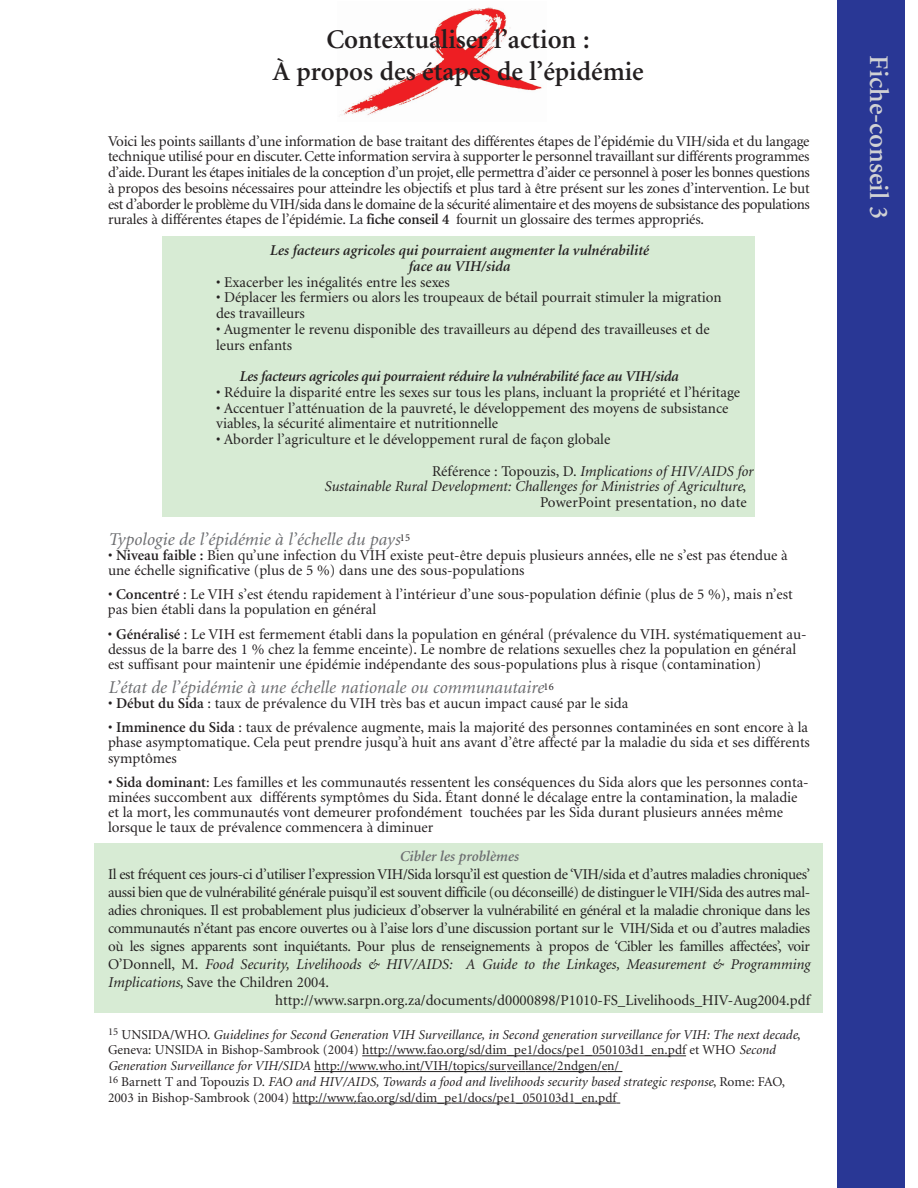
<style>
.page{position:relative;width:918px;height:1188px;background:#fff}
.page>*{position:absolute;margin:0;border:0;box-sizing:border-box;transform-origin:0 0}
.t1{font:600 27px/32.4px "Minion";color:#231f20;text-align:center}
.t2{font:600 27px "Minion";color:#d1d2d4}
.t3{font:italic 18px "Minion";color:#6c6d70}
.t4{font:15px/15.1px "Minion";color:#231f20}
.t5{font:15px "Minion";letter-spacing:-.025em;color:#231f20}
.t6{font:italic 15px/15.8px "Minion";color:#231f20;text-align:right}
.t7{font:italic 600 15px/15.8px "Minion";letter-spacing:-.005em;color:#231f20;text-align:center}
.t8{font:italic 600 15px "Minion";color:#6c6d70}
.t9{font:13.5px/15.8px "Minion";color:#231f20}
.s1{font-weight:600}
.s2{font-style:italic}
.s3{font-style:normal}
</style>
<div class="page">
<div style="left:94px;top:843px;width:729px;height:169px;background:#d7ebd4"></div>
<div style="left:162px;top:236px;width:593px;height:281px;background:#d7ebd4"></div>
<img style="left:340px;top:7px;width:202px;height:108px">
<div style="left:837px;top:0;width:67px;height:1188px;background:#293795"></div>
<svg style="left:362px;top:1055px;width:16px;height:1px"></svg>
<hr style="left:378px;top:1055px;width:46px;height:1px;background:#231f20">
<svg style="left:424px;top:1055px;width:30px;height:1px"></svg>
<hr style="left:454px;top:1055px;width:67px;height:1px;background:#231f20">
<svg style="left:521px;top:1055px;width:52px;height:1px"></svg>
<hr style="left:574px;top:1055px;width:83px;height:1px;background:#231f20">
<svg style="left:657px;top:1055px;width:29px;height:1px"></svg>
<svg style="left:314px;top:1071px;width:16px;height:1px"></svg>
<hr style="left:330px;top:1071px;width:46px;height:1px;background:#231f20">
<svg style="left:376px;top:1071px;width:26px;height:1px"></svg>
<hr style="left:402px;top:1071px;width:55px;height:1px;background:#231f20">
<hr style="left:464px;top:1071px;width:30px;height:1px;background:#231f20">
<svg style="left:494px;top:1071px;width:53px;height:1px"></svg>
<hr style="left:547px;top:1071px;width:37px;height:1px;background:#231f20">
<svg style="left:584px;top:1071px;width:38px;height:1px"></svg>
<svg style="left:293px;top:1103px;width:15px;height:1px"></svg>
<hr style="left:308px;top:1103px;width:47px;height:1px;background:#231f20">
<svg style="left:354px;top:1103px;width:30px;height:1px"></svg>
<hr style="left:384px;top:1103px;width:67px;height:1px;background:#231f20">
<svg style="left:451px;top:1103px;width:53px;height:1px"></svg>
<hr style="left:504px;top:1103px;width:84px;height:1px;background:#231f20">
<svg style="left:588px;top:1103px;width:32px;height:1px"></svg>
<h1 class="t1" style="left:272px;top:25px;width:373px">Contextualiser l’action :<br>À propos des étapes de l’épidémie</h1>
<p class="t4" style="left:108px;top:134px;width:703px;line-height:15.8px;text-align:justify">Voici les points saillants d’une information de base traitant des différentes étapes de l’épidémie du VIH/sida et du langage technique utilisé pour en discuter. Cette information servira à supporter le personnel travaillant sur différents programmes d’aide. Durant les étapes initiales de la conception d’un projet, elle permettra d’aider ce personnel à poser les bonnes questions à propos des besoins nécessaires pour atteindre les objectifs et plus tard à être présent sur les zones d’intervention. Le but est d’aborder le problème du VIH/sida dans le domaine de la sécurité alimentaire et des moyens de subsistance des populations rurales à différentes étapes de l’épidémie. La <span class="s1">fiche conseil 4</span> fournit un glossaire des termes appropriés.</p>
<p class="t7" style="left:270px;top:244px;width:381px">Les facteurs agricoles qui pourraient augmenter la vulnérabilité face au VIH/sida</p>
<p class="t4" style="left:216px;top:275px;width:235px">• Exacerber les inégalités entre les sexes</p>
<p class="t4" style="left:216px;top:291px;width:507px;line-height:15.8px">• Déplacer les fermiers ou alors les troupeaux de bétail pourrait stimuler la migration des travailleurs</p>
<p class="t4" style="left:216px;top:322px;width:495px;line-height:15.8px">• Augmenter le revenu disponible des travailleurs au dépend des travailleuses et de leurs enfants</p>
<p class="t7" style="left:239px;top:370px;width:440px">Les facteurs agricoles qui pourraient réduire la vulnérabilité face au VIH/sida</p>
<p class="t4" style="left:216px;top:386px;width:526px">• Réduire la disparité entre les sexes sur tous les plans, incluant la propriété et l’héritage</p>
<p class="t4" style="left:216px;top:401px;width:514px;line-height:15.8px">• Accentuer l’atténuation de la pauvreté, le développement des moyens de subsistance viables, la sécurité alimentaire et nutritionnelle</p>
<p class="t4" style="left:432px;top:425px;width:323px;line-height:31.5px;text-indent:-216px">• Aborder l’agriculture et le développement rural de façon globale<br>Référence : Topouzis, D. <span class="s2">Implications of HIV/AIDS for</span></p>
<p class="t6" style="left:324px;top:480px;width:424px">Sustainable Rural Development: Challenges for Ministries of Agriculture<span class="s3">,<br>PowerPoint presentation, no date</span></p>
<p class="t3" style="left:108px;top:532px;width:304px">Typologie de l’épidémie à l’échelle du pays<sup>15</sup></p>
<p class="t4" style="left:108px;top:549px;width:681px">• <span class="s1">Niveau faible :</span> Bien qu’une infection du VIH existe peut-être depuis plusieurs années, elle ne s’est pas étendue à une échelle significative (plus de 5 %) dans une des sous-populations</p>
<p class="t4" style="left:108px;top:588px;width:686px">• <span class="s1">Concentré</span> : Le VIH s’est étendu rapidement à l’intérieur d’une sous-population définie (plus de 5 %), mais n’est pas bien établi dans la population en général</p>
<p class="t4" style="left:108px;top:627px;width:700px">• <span class="s1">Généralisé</span> : Le VIH est fermement établi dans la population en général (prévalence du VIH. systématiquement au&shy;dessus de la barre des 1 % chez la femme enceinte). Le nombre de relations sexuelles chez la population en général est suffisant pour maintenir une épidémie indépendante des sous-populations plus à risque (contamination)</p>
<p class="t3" style="left:108px;top:680px;width:447px">L’état de l’épidémie à une échelle nationale ou communautaire<sup>16</sup></p>
<p class="t4" style="left:108px;top:697px;width:522px">• <span class="s1">Début du Sida</span> : taux de prévalence du VIH très bas et aucun impact causé par le sida</p>
<p class="t4" style="left:108px;top:721px;width:703px">• <span class="s1">Imminence du Sida</span> : taux de prévalence augmente, mais la majorité des personnes contaminées en sont encore à la phase asymptomatique. Cela peut prendre jusqu’à huit ans avant d’être affecté par la maladie du sida et ses différents symptômes</p>
<p class="t4" style="left:108px;top:776px;width:702px">• <span class="s1">Sida dominant</span>: Les familles et les communautés ressentent les conséquences du Sida alors que les personnes conta&shy;minées succombent aux différents symptômes du Sida. Étant donné le décalage entre la contamination, la maladie et la mort, les communautés vont demeurer profondément touchées par les Sida durant plusieurs années même lorsque le taux de prévalence commencera à diminuer</p>
<p class="t8" style="left:399px;top:851px;width:121px">Cibler les problèmes</p>
<p class="t5" style="left:108px;top:869px;width:704px">Il est fréquent ces jours-ci d’utiliser l’expression VIH/Sida lorsqu’il est question de ‘VIH/sida et d’autres maladies chroniques’</p>
<p class="t5" style="left:108px;top:887px;width:704px">aussi bien que de vulnérabilité générale puisqu’il est souvent difficile (ou déconseillé) de distinguer le VIH/Sida des autres mal-</p>
<p class="t5" style="left:108px;top:905px;width:704px">adies chroniques. Il est probablement plus judicieux d’observer la vulnérabilité en général et la maladie chronique dans les</p>
<p class="t5" style="left:108px;top:923px;width:704px">communautés n’étant pas encore ouvertes ou à l’aise lors d’une discussion portant sur le VIH/Sida et ou d’autres maladies</p>
<p class="t5" style="left:108px;top:941px;width:704px">où les signes apparents sont inquiétants. Pour plus de renseignements à propos de ‘Cibler les familles affectées’, voir</p>
<p class="t6" style="left:108px;top:958px;width:704px"><span class="s3">O’Donnell, M.</span> Food Security, Livelihoods &amp; HIV/AIDS: A Guide to the Linkages, Measurement &amp; Programming</p>
<p class="t4" style="left:108px;top:976px;width:223px"><span class="s2">Implications</span>, Save the Children 2004.</p>
<p class="t4" style="left:275px;top:994px;width:536px">http://www.sarpn.org.za/documents/d0000898/P1010-FS_Livelihoods_HIV-Aug2004.pdf</p>
<p class="t9" style="left:108px;top:1028px;width:694px"><sup>15</sup> UNSIDA/WHO. <span class="s2">Guidelines for Second Generation VIH Surveillance, in Second generation surveillance for VIH: The next decade</span>, Geneva: UNSIDA in Bishop-Sambrook (2004) http://www.fao.org/sd/dim_pe1/docs/pe1_050103d1_en.pdf et WHO <span class="s2">Second Generation Surveillance for VIH/SIDA</span> http://www.who.int/VIH/topics/surveillance/2ndgen/en/<br><sup>16</sup> Barnett T and Topouzis D. <span class="s2">FAO and HIV/AIDS, Towards a food and livelihoods security based strategic response</span>, Rome: FAO, 2003 in Bishop-Sambrook (2004) http://www.fao.org/sd/dim_pe1/docs/pe1_050103d1_en.pdf</p>
<h1 class="t2" style="left:890px;top:55px;width:165px;rotate:90deg">Fiche-conseil 3</h1>
</div>
